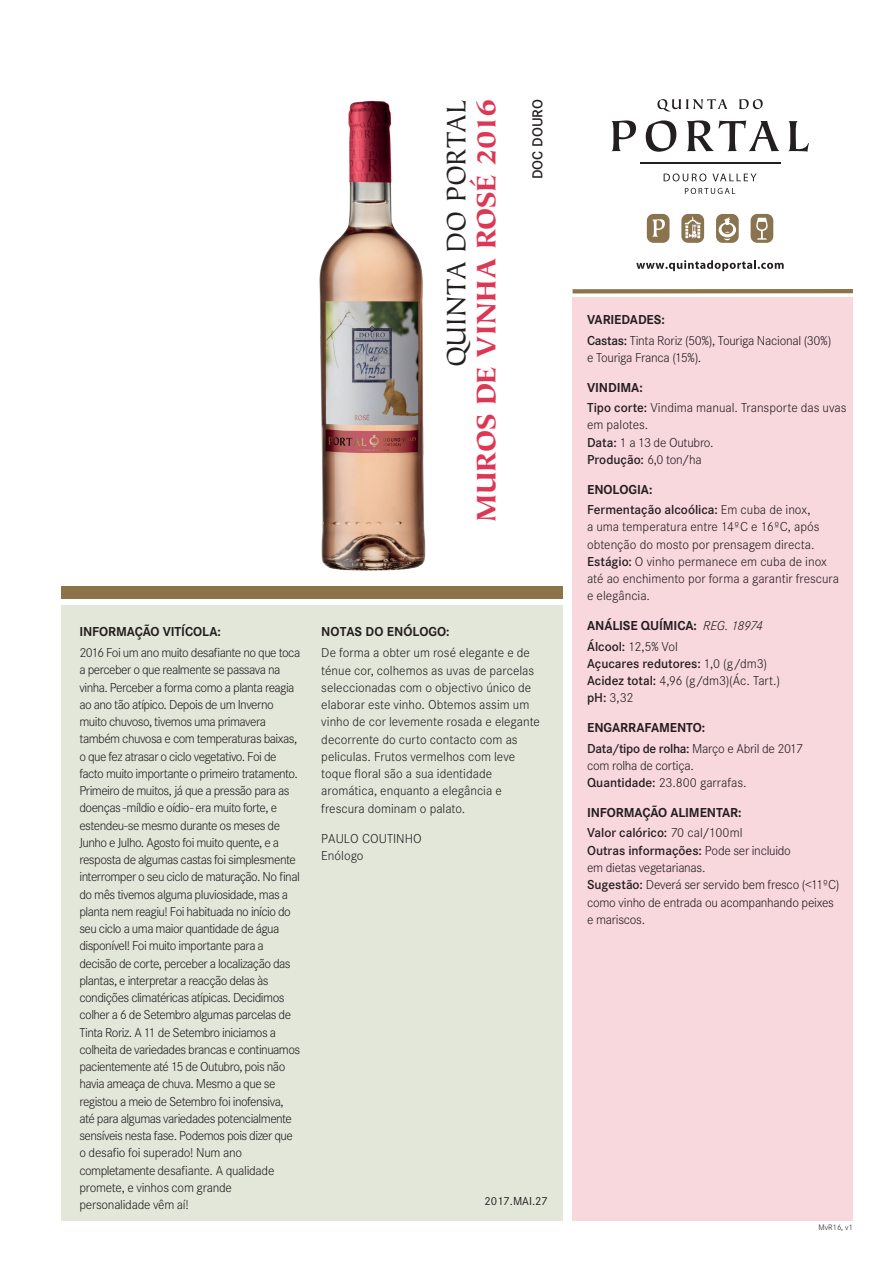
<style>
.page{position:relative;width:893px;height:1263px;background:#fff}
.page>*{position:absolute;margin:0;border:0;box-sizing:border-box;transform-origin:0 0}
.t1{font:900 30px "Tiepolo Std";color:#de3756}
.t2{font:30px "Tiepolo Std";letter-spacing:-.005em;color:#231f20}
.t3{font:600 15px "Corporate S";color:#231f20}
.t4{font:300 13.5px/17.2px "Corporate S";letter-spacing:-.035em;color:#231f20}
.t5{font:300 13.5px/17.2px "Corporate S";color:#231f20}
.t6{font:700 13.5px/20.2px "Corporate S";letter-spacing:-.005em;color:#231f20}
.t7{font:600 13.5px/20.2px "Corporate S";letter-spacing:-.005em;color:#231f20}
.t8{font:300 13.5px/17.2px "Corporate S";letter-spacing:-.005em;color:#231f20}
.t9{font:300 13.5px/17.2px "Corporate S";letter-spacing:-.015em;color:#231f20}
.t10{font:12px "Corporate S";color:#231f20}
.t11{font:300 8.25px "Corporate S";color:#231f20}
.s1{font-weight:700}
.s2{font-weight:600}
.s3{font-weight:300}
.s4{font-weight:300;font-style:italic}
</style>
<div class="page">
<div style="left:61px;top:605px;width:502px;height:615px;background:#e3e7d9"></div>
<div style="left:61px;top:586px;width:502px;height:12px;background:#8c734a"></div>
<svg style="left:573px;top:289px;width:280px;height:4px"></svg>
<div style="left:573px;top:297px;width:280px;height:923px;background:#f8d7dd"></div>
<svg style="left:636px;top:260px;width:148px;height:11px"></svg>
<img style="left:319px;top:100px;width:107px;height:471px">
<svg style="left:647px;top:214px;width:22px;height:29px"></svg>
<svg style="left:681px;top:214px;width:23px;height:29px"></svg>
<svg style="left:716px;top:214px;width:23px;height:29px"></svg>
<svg style="left:751px;top:214px;width:22px;height:29px"></svg>
<hr style="left:640px;top:162px;width:140px;height:2px;background:#231f20">
<svg style="left:685px;top:188px;width:50px;height:6px"></svg>
<svg style="left:664px;top:173px;width:42px;height:8px"></svg>
<svg style="left:712px;top:174px;width:44px;height:7px"></svg>
<svg style="left:611px;top:99px;width:198px;height:53px"></svg>
<h1 class="t2" style="left:440px;top:367px;width:270px;rotate:-90deg">QUINTA DO PORTAL</h1>
<h1 class="t1" style="left:469px;top:522px;width:424px;rotate:-90deg">MUROS DE VINHA ROSÉ 2016</h1>
<p class="t3" style="left:529px;top:179px;width:81px;rotate:-90deg">DOC DOURO</p>
<p class="t6" style="left:79px;top:621px;width:143px">INFORMAÇÃO VITÍCOLA:</p>
<p class="t4" style="left:79px;top:644px;width:222px">2016 Foi um ano muito desafiante no que toca a perceber o que realmente se passava na vinha. Perceber a forma como a planta reagia ao ano tão atípico. Depois de um Inverno muito chuvoso, tivemos uma primavera também chuvosa e com temperaturas baixas, o que fez atrasar o ciclo vegetativo. Foi de facto muito importante o primeiro tratamento.<br>Primeiro de muitos, já que a pressão para as doenças -míldio e oídio- era muito forte, e estendeu-se mesmo durante os meses de Junho e Julho. Agosto foi muito quente, e a resposta de algumas castas foi simplesmente interromper o seu ciclo de maturação. No final do mês tivemos alguma pluviosidade, mas a planta nem reagiu! Foi habituada no início do seu ciclo a uma maior quantidade de água disponível! Foi muito importante para a decisão de corte, perceber a localização das plantas, e interpretar a reacção delas às condições climatéricas atípicas. Decidimos colher a 6 de Setembro algumas parcelas de Tinta Roriz. A 11 de Setembro iniciamos a colheita de variedades brancas e continuamos pacientemente até 15 de Outubro, pois não havia ameaça de chuva. Mesmo a que se registou a meio de Setembro foi inofensiva, até para algumas variedades potencialmente sensíveis nesta fase. Podemos pois dizer que o desafio foi superado! Num ano completamente desafiante. A qualidade promete, e vinhos com grande personalidade vêm aí!</p>
<p class="t6" style="left:321px;top:621px;width:130px">NOTAS DO ENÓLOGO:</p>
<p class="t5" style="left:321px;top:644px;width:220px">De forma a obter um rosé elegante e de ténue cor, colhemos as uvas de parcelas seleccionadas com o objectivo único de elaborar este vinho. Obtemos assim um vinho de cor levemente rosada e elegante decorrente do curto contacto com as peliculas. Frutos vermelhos com leve toque floral são a sua identidade aromática, enquanto a elegância e frescura dominam o palato.</p>
<p class="t5" style="left:321px;top:830px;width:102px">PAULO COUTINHO<br>Enólogo</p>
<p class="t10" style="left:484px;top:1194px;width:65px">2017.MAI.27</p>
<p class="t4" style="left:587px;top:310px;width:246px;line-height:20.2px"><span class="s1">VARIEDADES:<br></span><span class="s2">Castas:</span> Tinta Roriz (50%), Touriga Nacional (30%)</p>
<p class="t4" style="left:587px;top:349px;width:116px">e Touriga Franca (15%).</p>
<p class="t5" style="left:587px;top:377px;width:261px;line-height:20.2px"><span class="s1">VINDIMA:<br></span><span class="s2">Tipo corte:</span> Vindima manual. Transporte das uvas</p>
<p class="t9" style="left:587px;top:416px;width:128px">em palotes.<br><span class="s2">Data:</span> 1 a 13 de Outubro.<br><span class="s2">Produção:</span> 6,0 ton/ha</p>
<p class="t7" style="left:587px;top:479px;width:225px"><span class="s1">ENOLOGIA:<br></span>Fermentação alcoólica: <span class="s3">Em cuba de inox,</span></p>
<p class="t5" style="left:587px;top:518px;width:254px">a uma temperatura entre 14ºC e 16ºC, após obtenção do mosto por prensagem directa.<br><span class="s2">Estágio:</span> O vinho permanece em cuba de inox até ao enchimento por forma a garantir frescura e elegância.</p>
<p class="t6" style="left:587px;top:616px;width:177px">ANÁLISE QUÍMICA: <span class="s4">REG. 18974<br></span><span class="s2">Álcool:</span> <span class="s3">12,5% Vol</span></p>
<p class="t8" style="left:587px;top:655px;width:194px"><span class="s2">Açucares redutores:</span> 1,0 (g/dm3)<br><span class="s2">Acidez total:</span> 4,96 (g/dm3)(Ác. Tart.) <span class="s2">pH:</span> 3,32</p>
<p class="t7" style="left:587px;top:718px;width:217px"><span class="s1">ENGARRAFAMENTO:<br></span>Data/tipo de rolha: <span class="s3">Março e Abril de 2017</span></p>
<p class="t4" style="left:587px;top:757px;width:161px">com rolha de cortiça.<br><span class="s2">Quantidade:</span> 23.800 garrafas.</p>
<p class="t6" style="left:587px;top:803px;width:157px">INFORMAÇÃO ALIMENTAR:<br><span class="s2">Valor calórico:</span> <span class="s3">70 cal/100ml</span></p>
<p class="t4" style="left:587px;top:842px;width:254px"><span class="s2">Outras informações:</span> Pode ser incluido<br>em dietas vegetarianas.<br><span class="s2">Sugestão:</span> Deverá ser servido bem fresco (&lt;11ºC) como vinho de entrada ou acompanhando peixes e mariscos.</p>
<p class="t11" style="left:818px;top:1223px;width:36px">MvR16, v1</p>
</div>
